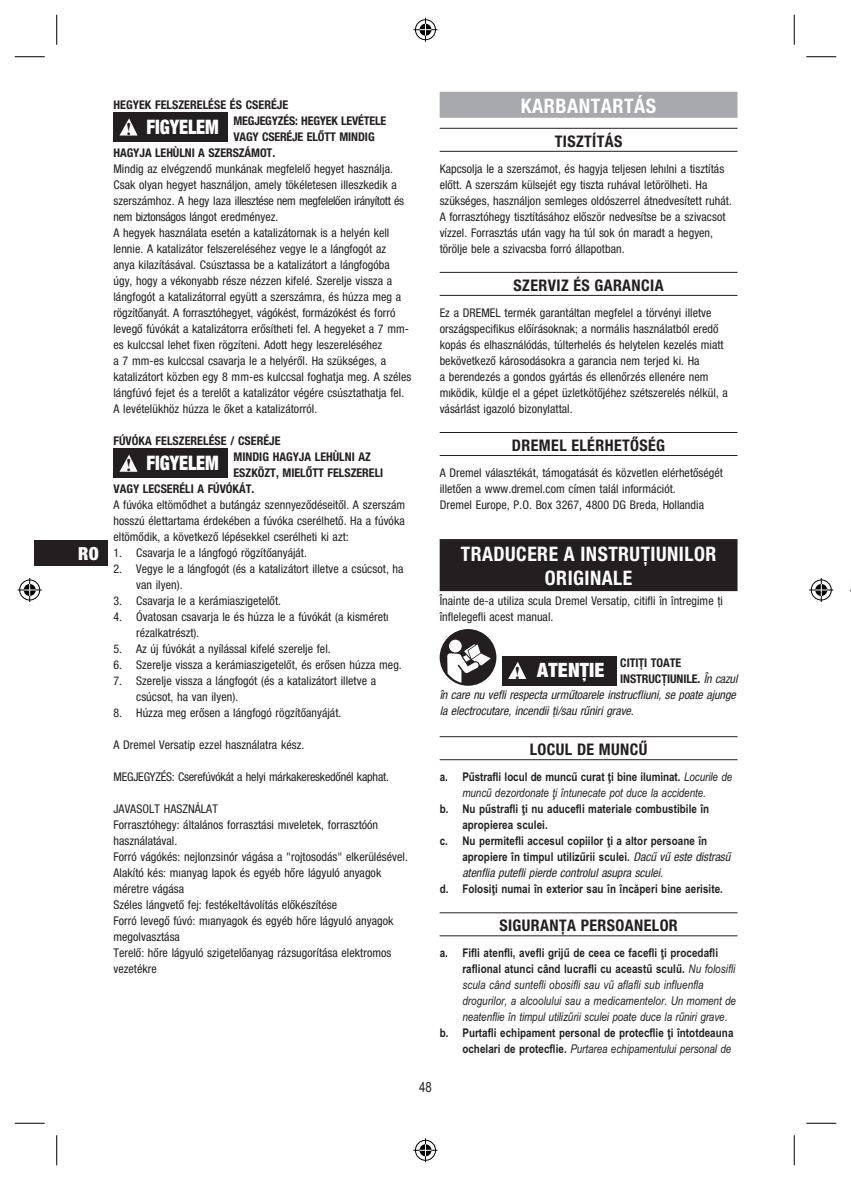
<style>
.page{position:relative;width:851px;height:1180px;background:#fff}
.page>*{position:absolute;margin:0;border:0;box-sizing:border-box;transform-origin:0 0}
.t1{font:700 condensed 20px "Helvetica Neue LT Pro";letter-spacing:.025em;color:#fff}
.t2{font:900 condensed 20px "Helvetica Neue LT Pro";letter-spacing:-.005em;color:#fff;scale:.9 1}
.t3{font:900 condensed 19.8px "Helvetica Neue LT Pro";letter-spacing:.01em;color:#fff}
.t4{font:900 condensed 18px "Helvetica Neue LT Pro";color:#fff}
.t5{font:700 condensed 16px "Helvetica Neue LT Pro";letter-spacing:.025em;color:#231f20}
.t6{font:14px "Arial Narrow";color:#231f20}
.t7{font:condensed 12px/16px "Helvetica Neue LT Pro";letter-spacing:.005em;color:#231f20}
.t8{font:italic 12px/16px "Arial Narrow";letter-spacing:-.005em;color:#231f20;text-align:center}
.t9{font:700 12px/16px "Arial Narrow";letter-spacing:.005em;color:#231f20;text-align:right}
.t10{font:700 condensed 12px "Helvetica Neue LT Pro";color:#231f20}
.t11{font:italic condensed 12px "Helvetica Neue LT Pro";letter-spacing:-.005em;color:#231f20}
.t12{font:condensed 12px "Helvetica Neue LT Pro";letter-spacing:-.015em;color:#231f20}
.s1{font-family:"Times New Roman";font-weight:700;font-stretch:normal;font-size:18px;color:#231f20}
.s2{font-weight:400;font-style:italic}
.s3{font-weight:700;font-style:normal}
.s4{font-family:"Helvetica Neue LT Pro";font-weight:400;font-style:italic;font-stretch:condensed}
</style>
<div class="page">
<div style="left:113px;top:112px;width:114px;height:30px;background:#231f20"></div>
<svg style="left:119px;top:118px;width:19px;height:17px"></svg>
<div style="left:113px;top:448px;width:114px;height:30px;background:#231f20"></div>
<svg style="left:120px;top:454px;width:18px;height:17px"></svg>
<div style="left:439px;top:92px;width:298px;height:26px;background:#a8a9ad"></div>
<hr style="left:439px;top:128px;width:298px;height:1px;background:#231f20">
<hr style="left:439px;top:151px;width:298px;height:1px;background:#231f20">
<hr style="left:439px;top:272px;width:298px;height:1px;background:#231f20">
<hr style="left:439px;top:295px;width:298px;height:1px;background:#231f20">
<hr style="left:439px;top:432px;width:298px;height:1px;background:#231f20">
<hr style="left:439px;top:455px;width:298px;height:1px;background:#231f20">
<div style="left:439px;top:539px;width:298px;height:52px;background:#231f20"></div>
<hr style="left:439px;top:736px;width:298px;height:1px;background:#231f20">
<hr style="left:439px;top:759px;width:298px;height:1px;background:#231f20">
<hr style="left:439px;top:912px;width:298px;height:1px;background:#231f20">
<hr style="left:439px;top:935px;width:298px;height:1px;background:#231f20">
<svg style="left:439px;top:629px;width:57px;height:56px"></svg>
<div style="left:502px;top:655px;width:114px;height:30px;background:#231f20"></div>
<svg style="left:508px;top:662px;width:18px;height:17px"></svg>
<div style="left:34px;top:540px;width:74px;height:26px;background:#231f20"></div>
<hr style="left:15px;top:56px;width:30px;height:1px;background:#000">
<hr style="left:806px;top:56px;width:30px;height:1px;background:#000">
<hr style="left:15px;top:1122px;width:30px;height:1px;background:#000">
<hr style="left:806px;top:1122px;width:30px;height:1px;background:#000">
<hr style="left:56px;top:15px;width:1px;height:30px;background:#000">
<hr style="left:56px;top:1135px;width:1px;height:30px;background:#000">
<hr style="left:793px;top:15px;width:1px;height:30px;background:#000">
<hr style="left:793px;top:1135px;width:1px;height:30px;background:#000">
<svg style="left:413px;top:18px;width:24px;height:24px"></svg>
<svg style="left:413px;top:1138px;width:24px;height:24px"></svg>
<svg style="left:18px;top:578px;width:24px;height:24px"></svg>
<svg style="left:809px;top:578px;width:24px;height:24px"></svg>
<h3 class="t4" style="left:78px;top:542px;width:22px">RO</h3>
<p class="t10" style="left:113px;top:97px;width:176px">HEGYEK FELSZERELÉSE ÉS CSERÉJE</p>
<h1 class="t2" style="left:126px;top:115px;width:105px"><span class="s1">!</span> FIGYELEM</h1>
<p class="t10" style="left:233px;top:113px;width:154px">MEGJEGYZÉS: HEGYEK LEVÉTELE</p>
<p class="t10" style="left:233px;top:129px;width:143px">VAGY CSERÉJE ELŐTT MINDIG</p>
<p class="t10" style="left:113px;top:145px;width:163px">HAGYJA LEHÙLNI A SZERSZÁMOT.</p>
<p class="t7" style="left:113px;top:160px;width:299px">Mindig az elvégzendő munkának megfelelő hegyet használja.<br>Csak olyan hegyet használjon, amely tökéletesen illeszkedik a szerszámhoz. A hegy laza illesztése nem megfelelően irányított és nem biztonságos lángot eredményez.<br>A hegyek használata esetén a katalizátornak is a helyén kell lennie. A katalizátor felszereléséhez vegye le a lángfogót az<br>anya kilazításával. Csúsztassa be a katalizátort a lángfogóba úgy, hogy a vékonyabb része nézzen kifelé. Szerelje vissza a lángfogót a katalizátorral együtt a szerszámra, és húzza meg a rögzítőanyát. A forrasztóhegyet, vágókést, formázókést és forró levegő fúvókát a katalizátorra erősítheti fel. A hegyeket a 7 mm&shy;es kulccsal lehet fixen rögzíteni. Adott hegy leszereléséhez<br>a 7 mm-es kulccsal csavarja le a helyéről. Ha szükséges, a katalizátort közben egy 8 mm-es kulccsal foghatja meg. A széles lángfúvó fejet és a terelőt a katalizátor végére csúsztathatja fel.<br>A levételükhöz húzza le őket a katalizátorról.</p>
<p class="t10" style="left:113px;top:433px;width:169px">FÚVÓKA FELSZERELÉSE / CSERÉJE</p>
<h1 class="t2" style="left:126px;top:451px;width:105px"><span class="s1">!</span> FIGYELEM</h1>
<p class="t10" style="left:233px;top:449px;width:139px">MINDIG HAGYJA LEHÙLNI AZ</p>
<p class="t10" style="left:233px;top:465px;width:151px">ESZKÖZT, MIELŐTT FELSZERELI</p>
<p class="t10" style="left:113px;top:481px;width:142px">VAGY LECSERÉLI A FÚVÓKÁT.</p>
<p class="t7" style="left:113px;top:496px;width:293px;text-align:justify">A fúvóka eltömődhet a butángáz szennyeződéseitől. A szerszám hosszú élettartama érdekében a fúvóka cserélhető. Ha a fúvóka eltömődik, a következő lépésekkel cserélheti ki azt:</p>
<p class="t7" style="left:113px;top:544px;width:195px">1. Csavarja le a lángfogó rögzítőanyáját.</p>
<p class="t7" style="left:136px;top:560px;width:269px;text-indent:-23px">2. Vegye le a lángfogót (és a katalizátort illetve a csúcsot, ha van ilyen).</p>
<p class="t7" style="left:113px;top:592px;width:169px">3. Csavarja le a kerámiaszigetelőt.</p>
<p class="t7" style="left:136px;top:608px;width:254px;text-indent:-23px">4. Óvatosan csavarja le és húzza le a fúvókát (a kisméretı rézalkatrészt).</p>
<p class="t7" style="left:113px;top:640px;width:219px">5. Az új fúvókát a nyílással kifelé szerelje fel.</p>
<p class="t7" style="left:113px;top:656px;width:290px">6. Szerelje vissza a kerámiaszigetelőt, és erősen húzza meg.</p>
<p class="t7" style="left:136px;top:672px;width:241px;text-indent:-23px">7. Szerelje vissza a lángfogót (és a katalizátort illetve a csúcsot, ha van ilyen).</p>
<p class="t7" style="left:113px;top:704px;width:229px">8. Húzza meg erősen a lángfogó rögzítőanyáját.</p>
<p class="t7" style="left:113px;top:736px;width:192px">A Dremel Versatip ezzel használatra kész.</p>
<p class="t12" style="left:113px;top:769px;width:277px">MEGJEGYZÉS: Cserefúvókát a helyi márkakereskedőnél kaphat.</p>
<p class="t7" style="left:113px;top:800px;width:296px">JAVASOLT HASZNÁLAT<br>Forrasztóhegy: általános forrasztási mıveletek, forrasztóón használatával.<br>Forró vágókés: nejlonzsinór vágása a "rojtosodás" elkerülésével.<br>Alakító kés: mıanyag lapok és egyéb hőre lágyuló anyagok méretre vágása<br>Széles lángvető fej: festékeltávolítás előkészítése<br>Forró levegő fúvó: mıanyagok és egyéb hőre lágyuló anyagok megolvasztása<br>Terelő: hőre lágyuló szigetelőanyag rázsugorítása elektromos vezetékre</p>
<h1 class="t1" style="left:521px;top:94px;width:137px">KARBANTARTÁS</h1>
<h3 class="t5" style="left:554px;top:131px;width:69px">TISZTÍTÁS</h3>
<p class="t7" style="left:439px;top:160px;width:293px">Kapcsolja le a szerszámot, és hagyja teljesen lehılni a tisztítás előtt. A szerszám külsejét egy tiszta ruhával letörölheti. Ha szükséges, használjon semleges oldószerrel átnedvesített ruhát.<br>A forrasztóhegy tisztításához először nedvesítse be a szivacsot vízzel. Forrasztás után vagy ha túl sok ón maradt a hegyen, törölje bele a szivacsba forró állapotban.</p>
<h3 class="t5" style="left:513px;top:275px;width:151px">SZERVIZ ÉS GARANCIA</h3>
<p class="t7" style="left:439px;top:304px;width:290px">Ez a DREMEL termék garantáltan megfelel a törvényi illetve országspecifikus előírásoknak; a normális használatból eredő kopás és elhasználódás, túlterhelés és helytelen kezelés miatt bekövetkező károsodásokra a garancia nem terjed ki. Ha<br>a berendezés a gondos gyártás és ellenőrzés ellenére nem mıködik, küldje el a gépet üzletkötőjéhez szétszerelés nélkül, a vásárlást igazoló bizonylattal.</p>
<h3 class="t5" style="left:512px;top:435px;width:155px">DREMEL ELÉRHETŐSÉG</h3>
<p class="t7" style="left:439px;top:464px;width:285px">A Dremel választékát, támogatását és közvetlen elérhetőségét illetően a www.dremel.com címen talál információt.<br>Dremel Europe, P.O. Box 3267, 4800 DG Breda, Hollandia</p>
<h1 class="t1" style="left:461px;top:542px;width:22px">TRADUCERE</h1>
<h1 class="t1" style="left:563px;top:542px;width:28px">A INSTRU</h1>
<h1 class="t1" style="left:640px;top:542px;width:21px">ŢIUNILOR</h1>
<h1 class="t1" style="left:545px;top:566px;width:11px">ORIGINALE</h1>
<p class="t7" style="left:439px;top:592px;width:285px">Înainte de-a utiliza scula Dremel Versatip, citifli în întregime ţi înflelegefli acest manual.</p>
<h2 class="t3" style="left:514px;top:658px;width:91px"><span class="s1">!</span> ATENŢIE</h2>
<p class="t10" style="left:620px;top:655px;width:62px">CITIŢI TOATE</p>
<p class="t10" style="left:620px;top:671px;width:119px">INSTRUCŢIUNILE. <span class="s2">În cazul</span></p>
<p class="t11" style="left:439px;top:687px;width:298px">în care nu vefli respecta urműtoarele instrucfliuni, se poate ajunge</p>
<p class="t11" style="left:439px;top:703px;width:195px">la electrocutare, incendii ţi/sau rűniri grave.</p>
<h3 class="t5" style="left:529px;top:739px;width:119px">LOCUL DE MUNCŰ</h3>
<p class="t8" style="left:439px;top:768px;width:294px"><span class="s3">a. Pűstrafli locul de muncű curat ţi bine iluminat.</span> Locurile de muncű dezordonate ţi întunecate pot duce la accidente.</p>
<p class="t9" style="left:439px;top:800px;width:271px">b. Nu pűstrafli ţi nu aducefli materiale combustibile în</p>
<p class="t9" style="left:462px;top:816px;width:87px">apropierea sculei.</p>
<p class="t9" style="left:439px;top:832px;width:269px">c. Nu permitefli accesul copiilor ţi a altor persoane în</p>
<p class="t9" style="left:462px;top:848px;width:269px">apropiere în timpul utilizűrii sculei. <span class="s4">Dacű vű este distrasű</span></p>
<p class="t11" style="left:462px;top:865px;width:202px">atenflia putefli pierde controlul asupra sculei.</p>
<p class="t9" style="left:439px;top:880px;width:285px">d. Folosiţi numai în exterior sau în încăperi bine aerisite.</p>
<h3 class="t5" style="left:499px;top:915px;width:180px">SIGURANŢA PERSOANELOR</h3>
<p class="t8" style="left:462px;top:944px;width:275px;text-align:left;text-indent:-23px"><span class="s3">a. Fifli atenfli, avefli grijű de ceea ce facefli ţi procedafli raflional atunci când lucrafli cu aceastű sculű.</span> Nu folosifli scula când suntefli obosifli sau vű aflafli sub influenfla drogurilor, a alcoolului sau a medicamentelor. Un moment de neatenflie în timpul utilizűrii sculei poate duce la rűniri grave.</p>
<p class="t9" style="left:439px;top:1024px;width:295px">b. Purtafli echipament personal de protecflie ţi întotdeauna ochelari de protecflie. <span class="s2">Purtarea echipamentului personal de</span></p>
<p class="t6" style="left:419px;top:1076px;width:14px">48</p>
</div>
